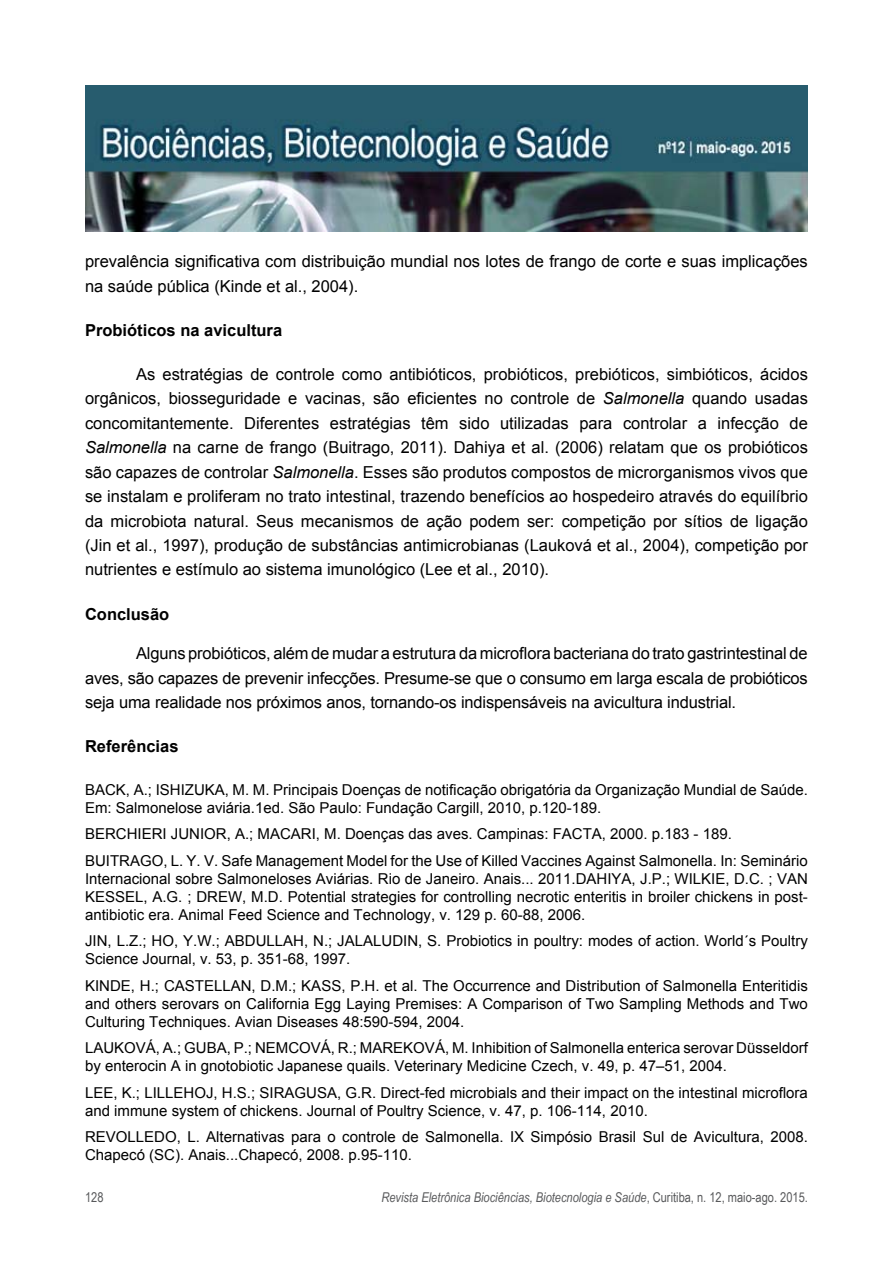
<style>
.page{position:relative;width:893px;height:1263px;background:#fff}
.page>*{position:absolute;margin:0;border:0;box-sizing:border-box;transform-origin:0 0}
.t1{font:16.5px/24.5px "Arial";color:#000;text-align:justify}
.t2{font:700 16.5px "Arial";color:#000}
.t3{font:15px/18px "Arial";color:#000}
.t4{font:italic 13.5px "Arial Narrow";color:#58595b}
.t5{font:13.5px "Arial Narrow";color:#58595b}
.s1{font-style:italic}
.s2{font-style:normal}
</style>
<div class="page">
<img style="left:85px;top:85px;width:723px;height:146px">
<p class="t1" style="left:85px;top:249px;width:724px">prevalência significativa com distribuição mundial nos lotes de frango de corte e suas implicações na saúde pública (Kinde et al., 2004).</p>
<p class="t2" style="left:85px;top:319px;width:199px">Probióticos na avicultura</p>
<p class="t1" style="left:85px;top:362px;width:724px;text-indent:51px">As estratégias de controle como antibióticos, probióticos, prebióticos, simbióticos, ácidos orgânicos, biosseguridade e vacinas, são eficientes no controle de <span class="s1">Salmonella</span> quando usadas concomitantemente. Diferentes estratégias têm sido utilizadas para controlar a infecção de <span class="s1">Salmonella</span> na carne de frango (Buitrago, 2011). Dahiya et al. (2006) relatam que os probióticos são capazes de controlar <span class="s1">Salmonella</span>. Esses são produtos compostos de microrganismos vivos que se instalam e proliferam no trato intestinal, trazendo benefícios ao hospedeiro através do equilíbrio da microbiota natural. Seus mecanismos de ação podem ser: competição por sítios de ligação (Jin et al., 1997), produção de substâncias antimicrobianas (Lauková et al., 2004), competição por nutrientes e estímulo ao sistema imunológico (Lee et al., 2010).</p>
<p class="t2" style="left:85px;top:603px;width:86px">Conclusão</p>
<p class="t1" style="left:85px;top:641px;width:724px;text-indent:51px">Alguns probióticos, além de mudar a estrutura da microflora bacteriana do trato gastrintestinal de aves, são capazes de prevenir infecções. Presume-se que o consumo em larga escala de probióticos seja uma realidade nos próximos anos, tornando-os indispensáveis na avicultura industrial.</p>
<p class="t2" style="left:85px;top:736px;width:95px">Referências</p>
<p class="t3" style="left:85px;top:781px;width:724px">BACK, A.; ISHIZUKA, M. M. Principais Doenças de notificação obrigatória da Organização Mundial de Saúde.<br>Em: Salmonelose aviária.1ed. São Paulo: Fundação Cargill, 2010, p.120-189.</p>
<p class="t3" style="left:85px;top:821px;width:724px;line-height:26.5px">BERCHIERI JUNIOR, A.; MACARI, M. Doenças das aves. Campinas: FACTA, 2000. p.183 - 189.<br>BUITRAGO, L. Y. V. Safe Management Model for the Use of Killed Vaccines Against Salmonella. In: Seminário</p>
<p class="t3" style="left:85px;top:870px;width:724px;text-align:justify">Internacional sobre Salmoneloses Aviárias. Rio de Janeiro. Anais... 2011.DAHIYA, J.P.; WILKIE, D.C. ; VAN KESSEL, A.G. ; DREW, M.D. Potential strategies for controlling necrotic enteritis in broiler chickens in post&shy;antibiotic era. Animal Feed Science and Technology, v. 129 p. 60-88, 2006.</p>
<p class="t3" style="left:85px;top:932px;width:724px">JIN, L.Z.; HO, Y.W.; ABDULLAH, N.; JALALUDIN, S. Probiotics in poultry: modes of action. World´s Poultry<br>Science Journal, v. 53, p. 351-68, 1997.</p>
<p class="t3" style="left:85px;top:977px;width:724px;text-align:justify">KINDE, H.; CASTELLAN, D.M.; KASS, P.H. et al. The Occurrence and Distribution of Salmonella Enteritidis and others serovars on California Egg Laying Premises: A Comparison of Two Sampling Methods and Two Culturing Techniques. Avian Diseases 48:590-594, 2004.</p>
<p class="t3" style="left:85px;top:1039px;width:724px">LAUKOVÁ, A.; GUBA, P.; NEMCOVÁ, R.; MAREKOVÁ, M. Inhibition of Salmonella enterica serovar Düsseldorf by enterocin A in gnotobiotic Japanese quails. Veterinary Medicine Czech, v. 49, p. 47–51, 2004.</p>
<p class="t3" style="left:85px;top:1084px;width:724px">LEE, K.; LILLEHOJ, H.S.; SIRAGUSA, G.R. Direct-fed microbials and their impact on the intestinal microflora and immune system of chickens. Journal of Poultry Science, v. 47, p. 106-114, 2010.</p>
<p class="t3" style="left:85px;top:1128px;width:724px">REVOLLEDO, L. Alternativas para o controle de Salmonella. IX Simpósio Brasil Sul de Avicultura, 2008.<br>Chapecó (SC). Anais...Chapecó, 2008. p.95-110.</p>
<p class="t5" style="left:85px;top:1187px;width:20px">128</p>
<p class="t4" style="left:381px;top:1188px;width:428px">Revista Eletrônica Biociências, Biotecnologia e Saúde<span class="s2">, Curitiba, n. 12, maio-ago. 2015.</span></p>
</div>
